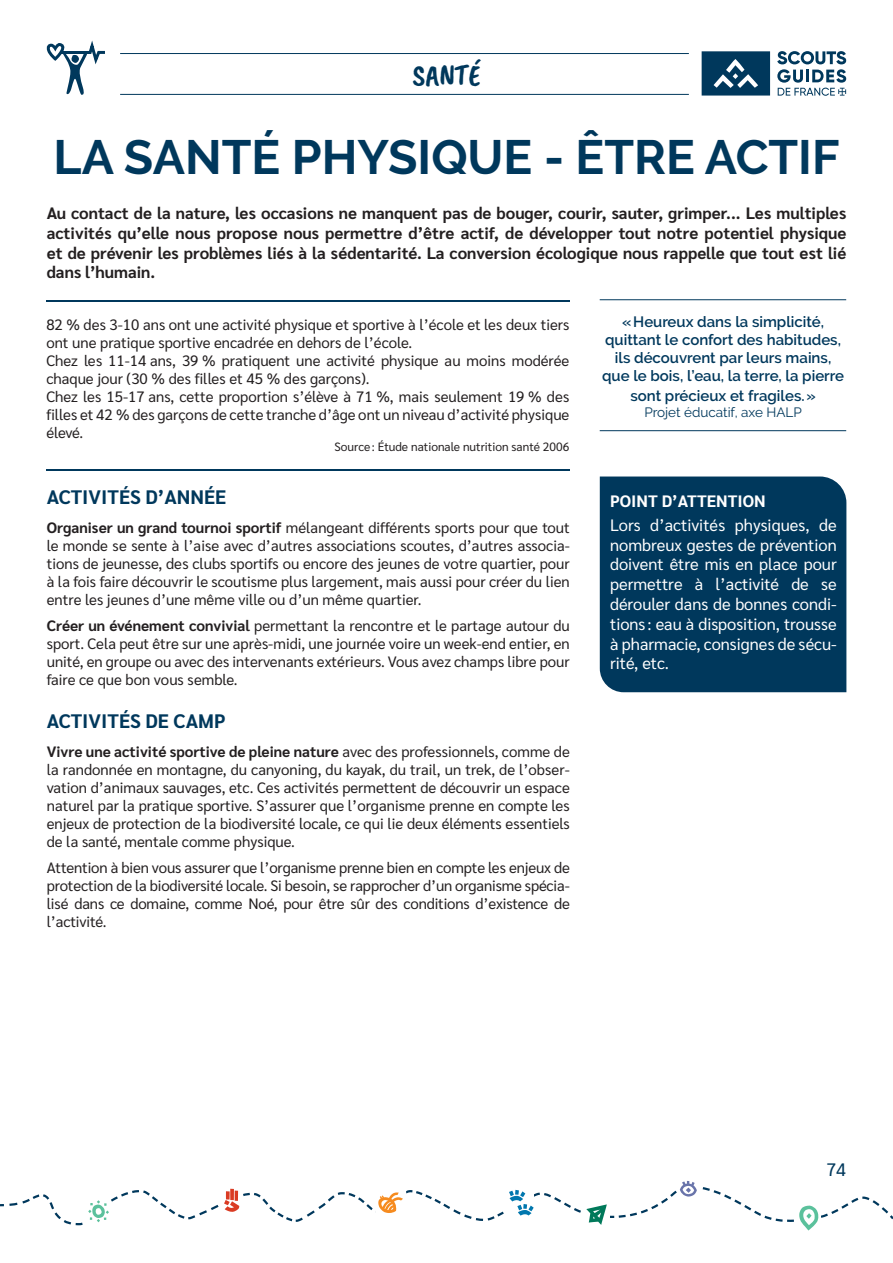
<style>
.page{position:relative;width:893px;height:1263px;background:#fff}
.page>*{position:absolute;margin:0;border:0;box-sizing:border-box;transform-origin:0 0}
.t1{font:700 48px "Raleway";color:#00385c}
.t2{font:30px "Caveat Brush";color:#00385c}
.t3{font:700 19.5px "Sarabun";color:#00385c}
.t4{font:18px "Sarabun";color:#00385c}
.t5{font:700 16.5px/19.8px "Sarabun";color:#231f20;text-align:justify}
.t6{font:16.5px/19.8px "Sarabun";color:#fff;text-align:justify}
.t7{font:700 16.5px "Sarabun";color:#fff}
.t8{font:15px/18px "Sarabun";color:#231f20;text-align:justify}
.t9{font:600 15px/18px "Raleway";color:#00385c;text-align:center}
.t10{font:13.5px "Raleway";color:#00385c}
.t11{font:12px "Sarabun";color:#231f20}
.s1{font-weight:700}
</style>
<div class="page">
<svg style="left:0;top:1181px;width:893px;height:49px"></svg>
<hr style="left:120px;top:94px;width:569px;height:1px;background:#00385c">
<hr style="left:120px;top:53px;width:569px;height:1px;background:#00385c">
<svg style="left:702px;top:51px;width:68px;height:45px"></svg>
<svg style="left:777px;top:51px;width:69px;height:45px"></svg>
<div style="left:600px;top:476px;width:246px;height:216px;background:#00385c"></div>
<hr style="left:600px;top:299px;width:246px;height:1px;background:#00385c">
<hr style="left:600px;top:430px;width:246px;height:1px;background:#00385c">
<hr style="left:46px;top:300px;width:523px;height:2px;background:#00385c">
<hr style="left:46px;top:469px;width:523px;height:2px;background:#00385c">
<svg style="left:46px;top:40px;width:59px;height:55px"></svg>
<p class="t2" style="left:412px;top:58px;width:70px">SANTÉ</p>
<p class="t1" style="left:54px;top:129px;width:787px">LA SANTÉ PHYSIQUE - ÊTRE ACTIF</p>
<p class="t5" style="left:47px;top:203px;width:801px">Au contact de la nature, les occasions ne manquent pas de bouger, courir, sauter, grimper... Les multiples activités qu’elle nous propose nous permettre d’être actif, de développer tout notre potentiel physique et de prévenir les problèmes liés à la sédentarité. La conversion écologique nous rappelle que tout est lié dans l’humain.</p>
<p class="t8" style="left:46px;top:316px;width:524px">82 % des 3-10 ans ont une activité physique et sportive à l’école et les deux tiers ont une pratique sportive encadrée en dehors de l’école.</p>
<p class="t8" style="left:46px;top:352px;width:524px">Chez les 11-14 ans, 39 % pratiquent une activité physique au moins modérée chaque jour (30 % des filles et 45 % des garçons).</p>
<p class="t8" style="left:46px;top:388px;width:524px">Chez les 15-17 ans, cette proportion s’élève à 71 %, mais seulement 19 % des filles et 42 % des garçons de cette tranche d’âge ont un niveau d’activité physique élevé.</p>
<p class="t11" style="left:334px;top:440px;width:236px">Source: Étude nationale nutrition santé 2006</p>
<p class="t3" style="left:47px;top:486px;width:181px">ACTIVITÉS D’ANNÉE</p>
<p class="t8" style="left:47px;top:518px;width:525px"><span class="s1">Organiser un grand tournoi sportif</span> mélangeant différents sports pour que tout le monde se sente à l’aise avec d’autres associations scoutes, d’autres associa&shy;tions de jeunesse, des clubs sportifs ou encore des jeunes de votre quartier, pour à la fois faire découvrir le scoutisme plus largement, mais aussi pour créer du lien entre les jeunes d’une même ville ou d’un même quartier.</p>
<p class="t8" style="left:47px;top:617px;width:525px"><span class="s1">Créer un événement convivial</span> permettant la rencontre et le partage autour du sport. Cela peut être sur une après-midi, une journée voire un week-end entier, en unité, en groupe ou avec des intervenants extérieurs. Vous avez champs libre pour faire ce que bon vous semble.</p>
<p class="t3" style="left:47px;top:710px;width:180px">ACTIVITÉS DE CAMP</p>
<p class="t8" style="left:47px;top:743px;width:525px"><span class="s1">Vivre une activité sportive de pleine nature</span> avec des professionnels, comme de la randonnée en montagne, du canyoning, du kayak, du trail, un trek, de l’obser&shy;vation d’animaux sauvages, etc. Ces activités permettent de découvrir un espace naturel par la pratique sportive. S’assurer que l’organisme prenne en compte les enjeux de protection de la biodiversité locale, ce qui lie deux éléments essentiels de la santé, mentale comme physique.</p>
<p class="t8" style="left:47px;top:859px;width:525px">Attention à bien vous assurer que l’organisme prenne bien en compte les enjeux de protection de la biodiversité locale. Si besoin, se rapprocher d’un organisme spécia&shy;lisé dans ce domaine, comme Noé, pour être sûr des conditions d’existence de l’activité.</p>
<p class="t9" style="left:602px;top:313px;width:243px">«Heureux dans la simplicité, quittant le confort des habitudes, ils découvrent par leurs mains, que le bois, l’eau, la terre, la pierre</p>
<p class="t9" style="left:630px;top:387px;width:187px">sont précieux et fragiles.»</p>
<p class="t10" style="left:644px;top:405px;width:159px">Projet éducatif, axe HALP</p>
<p class="t7" style="left:610px;top:491px;width:157px">POINT D’ATTENTION</p>
<p class="t6" style="left:610px;top:515px;width:228px">Lors d’activités physiques, de nombreux gestes de prévention doivent être mis en place pour permettre à l’activité de se dérouler dans de bonnes condi&shy;tions : eau à disposition, trousse à pharmacie, consignes de sécu&shy;rité, etc.</p>
<p class="t4" style="left:826px;top:1159px;width:21px">74</p>
</div>
